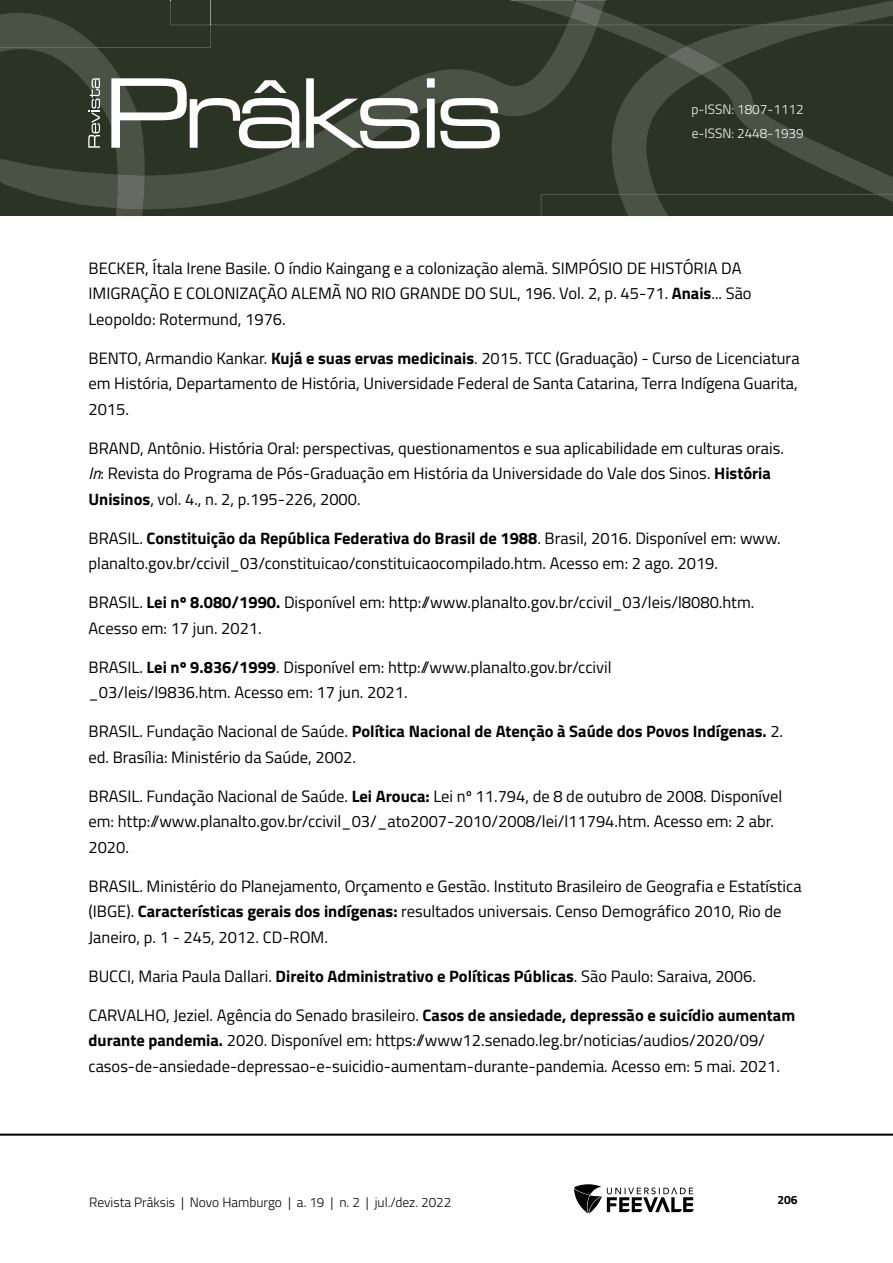
<style>
.page{position:relative;width:893px;height:1263px;background:#fff}
.page>*{position:absolute;margin:0;border:0;box-sizing:border-box;transform-origin:0 0}
.Referências{font:16.5px/25.5px "Titillium Web";color:#000}
.t1{font:300 13.5px "Titillium Web";color:#000}
.t2{font:300 13.5px/24px "Titillium Web";color:#fff}
.t3{font:700 12px "Titillium Web";color:#000}
.s1{font-weight:700}
.s2{font-style:italic}
</style>
<div class="page">
<hr style="left:0;top:1133px;width:893px;height:3px;background:#000">
<svg style="left:574px;top:1184px;width:120px;height:29px"></svg>
<svg style="left:0;top:0;width:893px;height:216px;background:#3c4436"></svg>
<p class="t2" style="left:691px;top:97px;width:114px">p-ISSN: 1807-1112 e-ISSN: 2448-1939</p>
<p class="Referências" style="left:88px;top:254px;width:665px">BECKER, Ítala Irene Basile. O índio Kaingang e a colonização alemã. SIMPÓSIO DE HISTÓRIA DA<br>IMIGRAÇÃO E COLONIZAÇÃO ALEMÃ NO RIO GRANDE DO SUL, 196. Vol. 2, p. 45-71. <span class="s1">Anais</span>... São<br>Leopoldo: Rotermund, 1976.</p>
<p class="Referências" style="left:88px;top:344px;width:713px;text-align:justify">BENTO, Armandio Kankar. <span class="s1">Kujá e suas ervas medicinais</span>. 2015. TCC (Graduação) - Curso de Licenciatura em História, Departamento de História, Universidade Federal de Santa Catarina, Terra Indígena Guarita, 2015.</p>
<p class="Referências" style="left:88px;top:434px;width:697px">BRAND, Antônio. História Oral: perspectivas, questionamentos e sua aplicabilidade em culturas orais.<br><span class="s2">In</span>: Revista do Programa de Pós-Graduação em História da Universidade do Vale dos Sinos. <span class="s1">História<br>Unisinos</span>, vol. 4., n. 2, p.195-226, 2000.</p>
<p class="Referências" style="left:88px;top:524px;width:694px">BRASIL. <span class="s1">Constituição da República Federativa do Brasil de 1988</span>. Brasil, 2016. Disponível em: www. planalto.gov.br/ccivil_03/constituicao/constituicaocompilado.htm. Acesso em: 2 ago. 2019.</p>
<p class="Referências" style="left:88px;top:589px;width:667px">BRASIL. <span class="s1">Lei nº 8.080/1990.</span> Disponível em: http://www.planalto.gov.br/ccivil_03/leis/l8080.htm.<br>Acesso em: 17 jun. 2021.</p>
<p class="Referências" style="left:88px;top:653px;width:524px">BRASIL. <span class="s1">Lei nº 9.836/1999</span>. Disponível em: http://www.planalto.gov.br/ccivil _03/leis/l9836.htm. Acesso em: 17 jun. 2021.</p>
<p class="Referências" style="left:88px;top:718px;width:696px">BRASIL. Fundação Nacional de Saúde. <span class="s1">Política Nacional de Atenção à Saúde dos Povos Indígenas.</span> 2. ed. Brasília: Ministério da Saúde, 2002.</p>
<p class="Referências" style="left:88px;top:782px;width:695px">BRASIL. Fundação Nacional de Saúde. <span class="s1">Lei Arouca:</span> Lei nº 11.794, de 8 de outubro de 2008. Disponível em: http://www.planalto.gov.br/ccivil_03/_ato2007-2010/2008/lei/l11794.htm. Acesso em: 2 abr.<br>2020.</p>
<p class="Referências" style="left:88px;top:872px;width:715px">BRASIL. Ministério do Planejamento, Orçamento e Gestão. Instituto Brasileiro de Geografia e Estatística (IBGE). <span class="s1">Características gerais dos indígenas:</span> resultados universais. Censo Demográfico 2010, Rio de<br>Janeiro, p. 1 - 245, 2012. CD-ROM.</p>
<p class="Referências" style="left:88px;top:962px;width:669px">BUCCI, Maria Paula Dallari. <span class="s1">Direito Administrativo e Políticas Públicas</span>. São Paulo: Saraiva, 2006.</p>
<p class="Referências" style="left:88px;top:1001px;width:708px">CARVALHO, Jeziel. Agência do Senado brasileiro. <span class="s1">Casos de ansiedade, depressão e suicídio aumentam durante pandemia.</span> 2020. Disponível em: https://www12.senado.leg.br/noticias/audios/2020/09/ casos-de-ansiedade-depressao-e-suicidio-aumentam-durante-pandemia. Acesso em: 5 mai. 2021.</p>
<p class="t1" style="left:89px;top:1192px;width:364px">Revista Prâksis | Novo Hamburgo | a. 19 | n. 2 | jul./dez. 2022</p>
<p class="t3" style="left:777px;top:1190px;width:22px">206</p>
</div>
